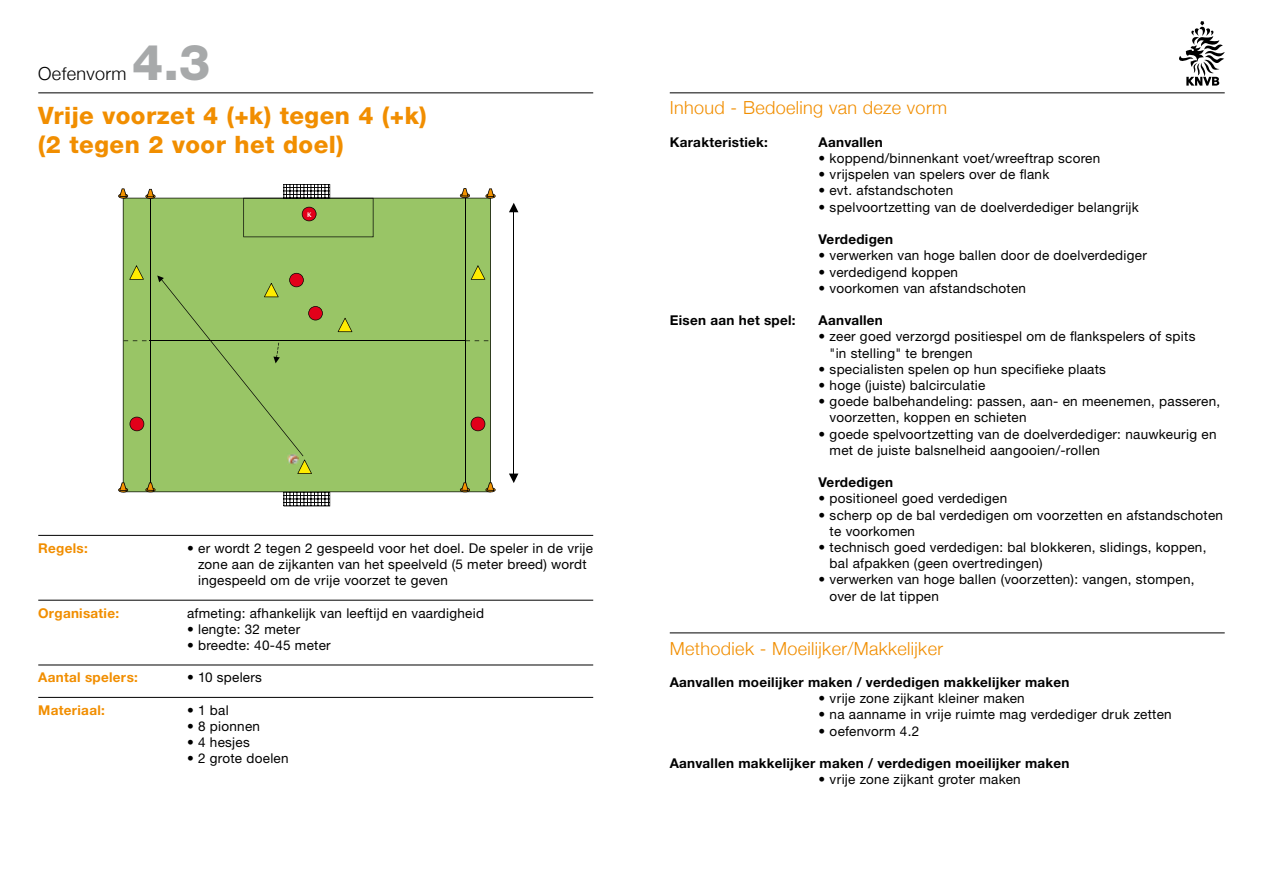
<style>
.page{position:relative;width:1263px;height:893px;background:#fff}
.page>*{position:absolute;margin:0;border:0;box-sizing:border-box;transform-origin:0 0}
.t1{font:800 49.5px "Helvetica Neue CE";color:#a7a9aa}
.t2{font:800 24px/28.8px "Helvetica Neue CE";letter-spacing:.02em;color:#f18e00}
.t3{font:300 18px "Helvetica Neue";letter-spacing:.02em;color:#f18e00}
.t4{font:300 18px "Helvetica Neue";letter-spacing:.02em;color:#000}
.t5{font:13.5px/16.2px "Helvetica Neue CE";letter-spacing:.02em;color:#000}
.t6{font:700 13.5px "Helvetica Neue CE";letter-spacing:.02em;color:#000}
.t7{font:700 13.5px "Helvetica Neue CE";letter-spacing:.02em;color:#f18e00}
.t8{font:700 6.45px "Lucida Grande";color:#fff}
</style>
<div class="page">
<svg style="left:1179px;top:21px;width:46px;height:65px"></svg>
<hr style="left:670px;top:92px;width:555px;height:1px;background:#000">
<hr style="left:670px;top:632px;width:555px;height:1px;background:#000">
<hr style="left:38px;top:535px;width:555px;height:1px;background:#000">
<hr style="left:38px;top:600px;width:555px;height:1px;background:#000">
<hr style="left:38px;top:665px;width:555px;height:1px;background:#000">
<hr style="left:38px;top:697px;width:555px;height:1px;background:#000">
<hr style="left:38px;top:92px;width:555px;height:1px;background:#000">
<hr style="left:513px;top:212px;width:1px;height:262px;background:#000">
<svg style="left:509px;top:474px;width:9px;height:9px"></svg>
<svg style="left:509px;top:203px;width:9px;height:9px"></svg>
<div style="left:123px;top:198px;width:368px;height:294px;background:#99c566"></div>
<hr style="left:465px;top:198px;width:1px;height:285px;background:#000">
<svg style="left:118px;top:482px;width:10px;height:10px"></svg>
<svg style="left:118px;top:188px;width:10px;height:11px"></svg>
<svg style="left:485px;top:188px;width:11px;height:11px"></svg>
<svg style="left:485px;top:482px;width:11px;height:10px"></svg>
<svg style="left:460px;top:482px;width:10px;height:10px"></svg>
<svg style="left:145px;top:482px;width:11px;height:10px"></svg>
<svg style="left:460px;top:188px;width:10px;height:10px"></svg>
<svg style="left:145px;top:189px;width:11px;height:10px"></svg>
<svg style="left:471px;top:417px;width:14px;height:14px"></svg>
<svg style="left:130px;top:417px;width:14px;height:14px"></svg>
<svg style="left:129px;top:265px;width:15px;height:15px"></svg>
<svg style="left:471px;top:265px;width:14px;height:15px"></svg>
<svg style="left:338px;top:318px;width:14px;height:14px"></svg>
<div style="left:160px;top:277px;width:143px;height:179px;background:#99c566"></div>
<svg style="left:157px;top:275px;width:7px;height:7px"></svg>
<svg style="left:273px;top:343px;width:7px;height:20px"></svg>
<svg style="left:308px;top:306px;width:15px;height:14px"></svg>
<svg style="left:289px;top:273px;width:15px;height:14px"></svg>
<svg style="left:284px;top:492px;width:46px;height:14px"></svg>
<svg style="left:288px;top:454px;width:24px;height:20px"></svg>
<svg style="left:243px;top:184px;width:130px;height:53px"></svg>
<h3 class="t4" style="left:38px;top:62px;width:90px">Oefenvorm</h3>
<h1 class="t1" style="left:132px;top:32px;width:80px">4.3</h1>
<h2 class="t2" style="left:38px;top:101px;width:390px">Vrije voorzet 4 (+k) tegen 4 (+k) (2 tegen 2 voor het doel)</h2>
<p class="t8" style="left:307px;top:209px;width:6px">K</p>
<p class="t7" style="left:38px;top:540px;width:51px">Regels:</p>
<p class="t5" style="left:198px;top:540px;width:397px;text-indent:-11px">• er wordt 2 tegen 2 gespeeld voor het doel. De speler in de vrije zone aan de zijkanten van het speelveld (5 meter breed) wordt ingespeeld om de vrije voorzet te geven</p>
<p class="t7" style="left:38px;top:604px;width:82px">Organisatie:</p>
<p class="t5" style="left:187px;top:605px;width:299px">afmeting: afhankelijk van leeftijd en vaardigheid</p>
<p class="t5" style="left:187px;top:621px;width:115px">• lengte: 32 meter</p>
<p class="t5" style="left:187px;top:637px;width:145px">• breedte: 40-45 meter</p>
<p class="t7" style="left:38px;top:669px;width:101px">Aantal spelers:</p>
<p class="t5" style="left:187px;top:670px;width:76px">• 10 spelers</p>
<p class="t7" style="left:38px;top:702px;width:68px">Materiaal:</p>
<p class="t5" style="left:187px;top:702px;width:43px">• 1 bal</p>
<p class="t5" style="left:187px;top:718px;width:74px">• 8 pionnen</p>
<p class="t5" style="left:187px;top:734px;width:64px">• 4 hesjes</p>
<p class="t5" style="left:187px;top:751px;width:103px">• 2 grote doelen</p>
<h3 class="t3" style="left:670px;top:97px;width:279px">Inhoud - Bedoeling van deze vorm</h3>
<p class="t6" style="left:670px;top:134px;width:100px">Karakteristiek:</p>
<p class="t6" style="left:819px;top:134px;width:66px">Aanvallen</p>
<p class="t5" style="left:819px;top:150px;width:283px">• koppend/binnenkant voet/wreeftrap scoren</p>
<p class="t5" style="left:819px;top:167px;width:232px">• vrijspelen van spelers over de flank</p>
<p class="t5" style="left:819px;top:183px;width:136px">• evt. afstandschoten</p>
<p class="t5" style="left:819px;top:199px;width:322px">• spelvoortzetting van de doelverdediger belangrijk</p>
<p class="t6" style="left:819px;top:231px;width:76px">Verdedigen</p>
<p class="t5" style="left:819px;top:248px;width:330px">• verwerken van hoge ballen door de doelverdediger</p>
<p class="t5" style="left:819px;top:264px;width:141px">• verdedigend koppen</p>
<p class="t5" style="left:819px;top:280px;width:209px">• voorkomen van afstandschoten</p>
<p class="t6" style="left:670px;top:312px;width:127px">Eisen aan het spel:</p>
<p class="t6" style="left:819px;top:312px;width:66px">Aanvallen</p>
<p class="t5" style="left:830px;top:329px;width:367px;text-indent:-11px">• zeer goed verzorgd positiespel om de flankspelers of spits "in stelling" te brengen</p>
<p class="t5" style="left:819px;top:361px;width:289px">• specialisten spelen op hun specifieke plaats</p>
<p class="t5" style="left:819px;top:377px;width:168px">• hoge (juiste) balcirculatie</p>
<p class="t5" style="left:830px;top:393px;width:392px;text-indent:-11px">• goede balbehandeling: passen, aan- en meenemen, passeren, voorzetten, koppen en schieten</p>
<p class="t5" style="left:830px;top:426px;width:388px;text-indent:-11px">• goede spelvoortzetting van de doelverdediger: nauwkeurig en met de juiste balsnelheid aangooien/-rollen</p>
<p class="t6" style="left:819px;top:474px;width:76px">Verdedigen</p>
<p class="t5" style="left:819px;top:491px;width:190px">• positioneel goed verdedigen</p>
<p class="t5" style="left:830px;top:507px;width:395px;text-indent:-11px">• scherp op de bal verdedigen om voorzetten en afstandschoten te voorkomen</p>
<p class="t5" style="left:830px;top:539px;width:378px;text-indent:-11px">• technisch goed verdedigen: bal blokkeren, slidings, koppen, bal afpakken (geen overtredingen)</p>
<p class="t5" style="left:830px;top:572px;width:366px;text-indent:-11px">• verwerken van hoge ballen (voorzetten): vangen, stompen, over de lat tippen</p>
<h3 class="t3" style="left:670px;top:637px;width:275px">Methodiek - Moeilijker/Makkelijker</h3>
<p class="t6" style="left:670px;top:674px;width:401px">Aanvallen moeilijker maken / verdedigen makkelijker maken</p>
<p class="t5" style="left:819px;top:690px;width:208px">• vrije zone zijkant kleiner maken</p>
<p class="t5" style="left:819px;top:707px;width:355px">• na aanname in vrije ruimte mag verdediger druk zetten</p>
<p class="t5" style="left:819px;top:723px;width:102px">• oefenvorm 4.2</p>
<p class="t6" style="left:670px;top:755px;width:401px">Aanvallen makkelijker maken / verdedigen moeilijker maken</p>
<p class="t5" style="left:819px;top:771px;width:204px">• vrije zone zijkant groter maken</p>
</div>
